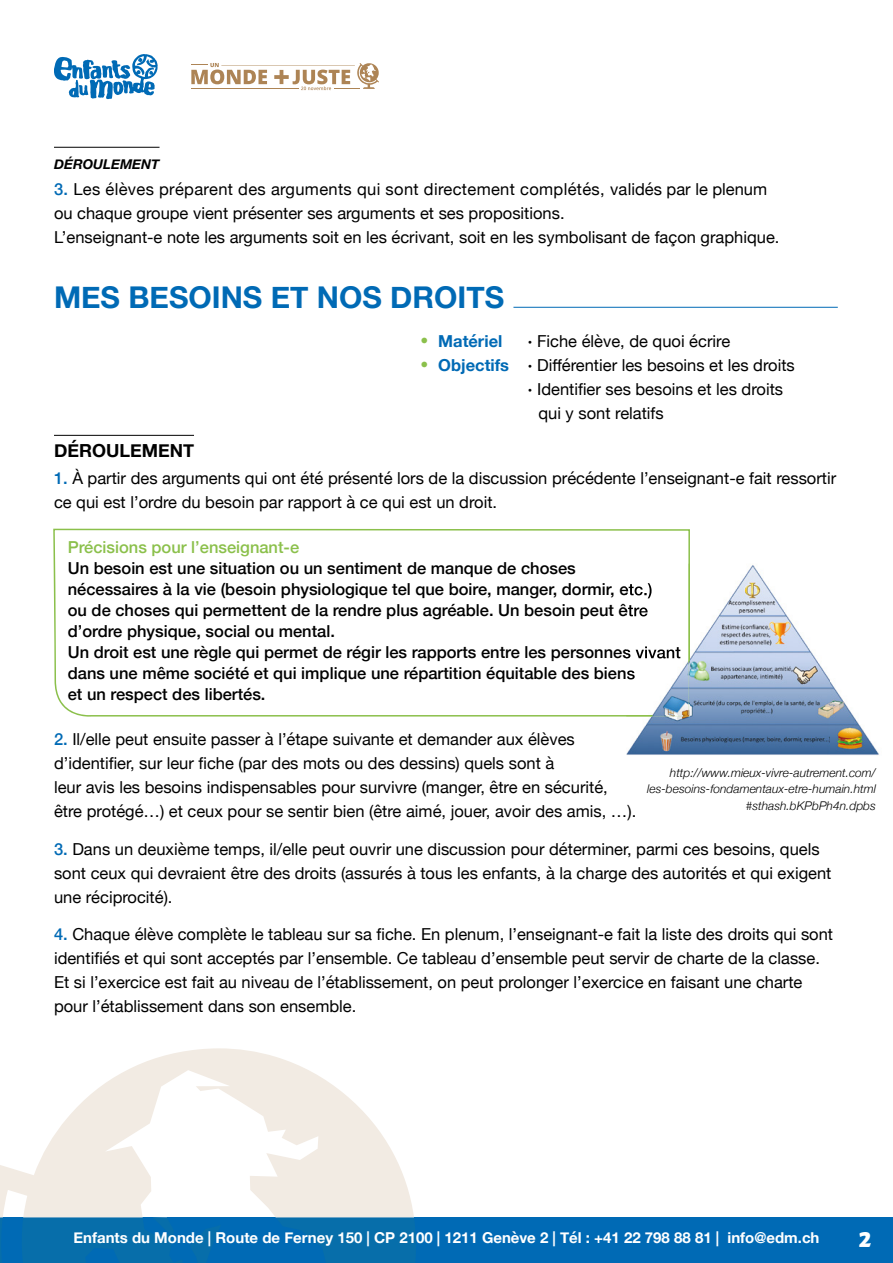
<style>
.page{position:relative;width:893px;height:1263px;background:#fff}
.page>*{position:absolute;margin:0;border:0;box-sizing:border-box;transform-origin:0 0}
.t1{font:700 30px "Helvetica Neue";color:#006ab5}
.t2{font:900 24px "Goudy Sans Std";color:#fff}
.t3{font:700 18px "Helvetica Neue";color:#000}
.t4{font:16.5px/24px "Helvetica Neue";color:#000}
.t5{font:500 16.5px/21px "Helvetica Neue";color:#000}
.t6{font:500 16.5px "Helvetica Neue";color:#8bc04b}
.t7{font:700 16.5px "Helvetica Neue";color:#006ab5}
.t8{font:700 15px "Helvetica Neue";color:#fff}
.t9{font:italic 700 13.5px "Helvetica Neue";color:#000}
.t10{font:italic 300 12px/16.5px "Helvetica Neue";color:#000;text-align:right}
.s1{font-weight:500;color:#006ab5}
.s2{font-size:33px;color:#8bc04b}
.s3{font-weight:700}
.s4{font-weight:700;font-size:33px;color:#8bc04b}
.s5{font-weight:700;color:#006ab5}
</style>
<div class="page">
<div style="left:0;top:1218px;width:893px;height:45px;background:#006ab5"></div>
<svg style="left:53px;top:529px;width:637px;height:188px"></svg>
<svg style="left:0;top:1048px;width:414px;height:170px"></svg>
<svg style="left:0;top:1218px;width:416px;height:45px"></svg>
<hr style="left:54px;top:147px;width:106px;height:1px;background:#000">
<hr style="left:513px;top:307px;width:325px;height:1px;background:#006ab5">
<hr style="left:54px;top:435px;width:140px;height:1px;background:#000">
<img style="left:626px;top:564px;width:253px;height:191px">
<img style="left:626px;top:563px;width:64px;height:153px">
<img style="left:626px;top:583px;width:26px;height:16px">
<img style="left:626px;top:604px;width:22px;height:16px">
<img style="left:626px;top:646px;width:54px;height:16px">
<img style="left:626px;top:667px;width:9px;height:15px">
<svg style="left:54px;top:54px;width:104px;height:45px"></svg>
<hr style="left:221px;top:65px;width:134px;height:1px;background:#ad8455">
<svg style="left:191px;top:63px;width:76px;height:21px"></svg>
<hr style="left:191px;top:88px;width:107px;height:1px;background:#ad8455">
<svg style="left:274px;top:63px;width:105px;height:27px"></svg>
<p class="t9" style="left:54px;top:153px;width:107px">DÉROULEMENT</p>
<p class="t4" style="left:54px;top:178px;width:727px"><span class="s1">3.</span> Les élèves préparent des arguments qui sont directement complétés, validés par le plenum ou chaque groupe vient présenter ses arguments et ses propositions.<br>L’enseignant-e note les arguments soit en les écrivant, soit en les symbolisant de façon graphique.</p>
<h1 class="t1" style="left:54px;top:273px;width:452px">MES BESOINS ET NOS DROITS</h1>
<p class="t7" style="left:420px;top:328px;width:84px"><span class="s2">·</span> Matériel</p>
<p class="t4" style="left:528px;top:330px;width:204px"><span class="s3">·</span> Fiche élève, de quoi écrire</p>
<p class="t4" style="left:420px;top:354px;width:376px"><span class="s4">·</span> <span class="s5">Objectifs</span> <span class="s3">·</span> Différentier les besoins et les droits</p>
<p class="t4" style="left:528px;top:378px;width:257px"><span class="s3">·</span> Identifier ses besoins et les droits</p>
<p class="t4" style="left:538px;top:402px;width:127px">qui y sont relatifs</p>
<p class="t3" style="left:54px;top:436px;width:142px">DÉROULEMENT</p>
<p class="t4" style="left:54px;top:467px;width:784px"><span class="s1">1.</span> À partir des arguments qui ont été présenté lors de la discussion précédente l’enseignant-e fait ressortir ce qui est l’ordre du besoin par rapport à ce qui est un droit.</p>
<p class="t6" style="left:68px;top:534px;width:233px">Précisions pour l’enseignant-e</p>
<p class="t5" style="left:68px;top:556px;width:614px">Un besoin est une situation ou un sentiment de manque de choses<br>nécessaires à la vie (besoin physiologique tel que boire, manger, dormir, etc.)<br>ou de choses qui permettent de la rendre plus agréable. Un besoin peut être d’ordre physique, social ou mental.<br>Un droit est une règle qui permet de régir les rapports entre les personnes vivant dans une même société et qui implique une répartition équitable des biens<br>et un respect des libertés.</p>
<p class="t4" style="left:54px;top:728px;width:584px"><span class="s1">2.</span> Il/elle peut ensuite passer à l’étape suivante et demander aux élèves d’identifier, sur leur fiche (par des mots ou des dessins) quels sont à<br>leur avis les besoins indispensables pour survivre (manger, être en sécurité, être protégé…) et ceux pour se sentir bien (être aimé, jouer, avoir des amis, …).</p>
<p class="t4" style="left:54px;top:838px;width:779px"><span class="s1">3.</span> Dans un deuxième temps, il/elle peut ouvrir une discussion pour déterminer, parmi ces besoins, quels sont ceux qui devraient être des droits (assurés à tous les enfants, à la charge des autorités et qui exigent une réciprocité).</p>
<p class="t4" style="left:54px;top:923px;width:781px"><span class="s1">4.</span> Chaque élève complète le tableau sur sa fiche. En plenum, l’enseignant-e fait la liste des droits qui sont identifiés et qui sont acceptés par l’ensemble. Ce tableau d’ensemble peut servir de charte de la classe.<br>Et si l’exercice est fait au niveau de l’établissement, on peut prolonger l’exercice en faisant une charte pour l’établissement dans son ensemble.</p>
<p class="t10" style="left:647px;top:763px;width:230px">http://www.mieux-vivre-autrement.com/ les-besoins-fondamentaux-etre-humain.html #sthash.bKPbPh4n.dpbs</p>
<p class="t8" style="left:73px;top:1226px;width:748px">Enfants du Monde | Route de Ferney 150 | CP 2100 | 1211 Genève 2 | Tél : +41 22 798 88 81 | info@edm.ch</p>
<h2 class="t2" style="left:859px;top:1224px;width:14px">2</h2>
</div>
